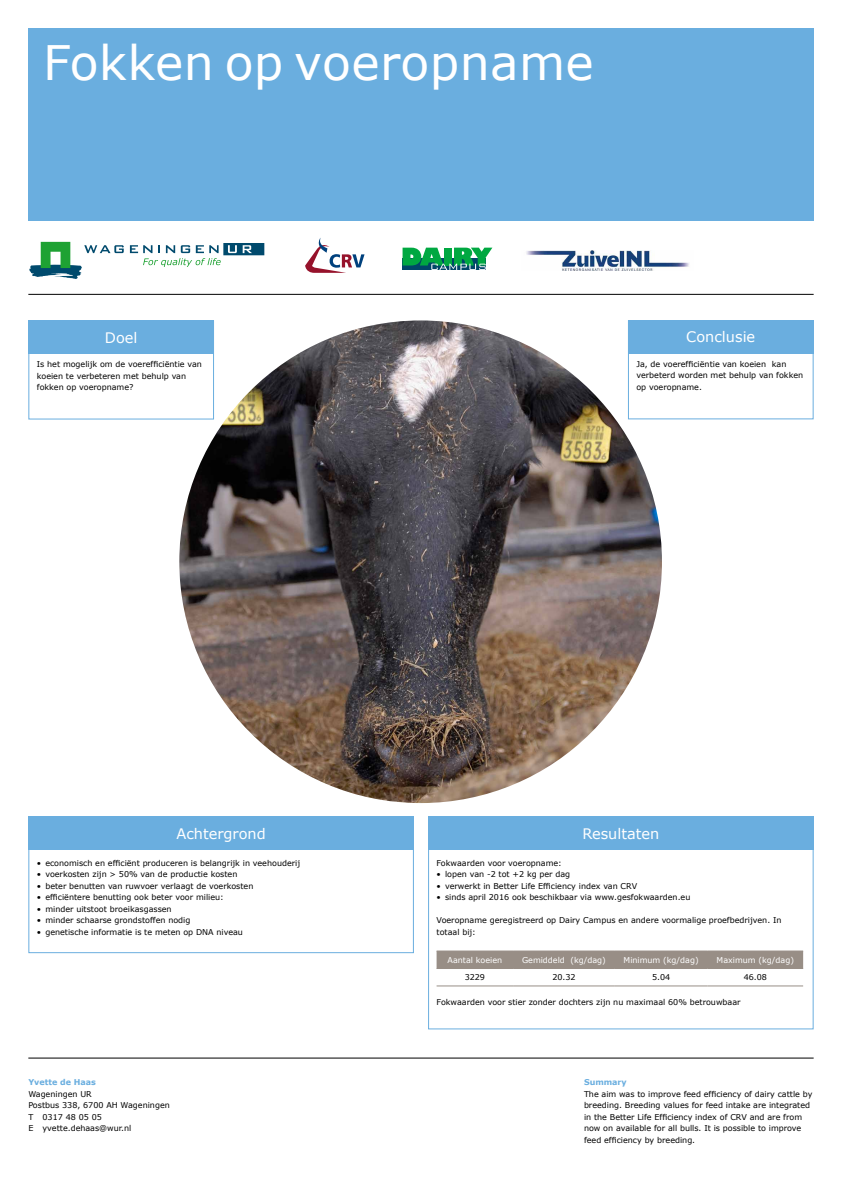
<style>
.page{position:relative;width:842px;height:1192px;background:#fff}
.page>*{position:absolute;margin:0;border:0;box-sizing:border-box;transform-origin:0 0}
.t1{font:47.5px "Verdana";letter-spacing:.005em;color:#fff}
.t2{font:14.5px "Verdana";color:#fff}
.t3{font:8px/11.5px "Verdana";color:#000}
.t4{font:8px "Verdana";color:#fff}
.t5{font:700 8px "Verdana";color:#6aaedf}
</style>
<div class="page">
<hr style="left:28px;top:1058px;width:786px;height:1px;background:#000">
<hr style="left:28px;top:294px;width:786px;height:1px;background:#000">
<div style="left:28px;top:28px;width:786px;height:193px;background:#6aaedf"></div>
<svg style="left:29px;top:242px;width:95px;height:37px"></svg>
<svg style="left:130px;top:243px;width:134px;height:24px"></svg>
<img style="left:179px;top:320px;width:483px;height:483px;border-radius:241px">
<div style="left:28px;top:320px;width:186px;height:100px;border:1px solid #6aaedf"></div>
<div style="left:28px;top:320px;width:186px;height:34px;background:#6aaedf"></div>
<div style="left:28px;top:817px;width:386px;height:136px;border:1px solid #6aaedf"></div>
<div style="left:28px;top:817px;width:386px;height:33px;background:#6aaedf"></div>
<div style="left:628px;top:320px;width:186px;height:99px;border:1px solid #6aaedf"></div>
<div style="left:628px;top:320px;width:186px;height:33px;background:#6aaedf"></div>
<div style="left:428px;top:817px;width:386px;height:33px;background:#6aaedf"></div>
<div style="left:437px;top:952px;width:366px;height:16px;background:#988e86"></div>
<hr style="left:437px;top:951px;width:76px;height:1px;background:#988e86">
<hr style="left:513px;top:951px;width:102px;height:1px;background:#988e86">
<hr style="left:615px;top:951px;width:92px;height:1px;background:#988e86">
<hr style="left:707px;top:951px;width:96px;height:1px;background:#988e86">
<hr style="left:437px;top:968px;width:76px;height:1px;background:#988e86">
<hr style="left:513px;top:968px;width:102px;height:1px;background:#988e86">
<hr style="left:615px;top:968px;width:92px;height:1px;background:#988e86">
<hr style="left:707px;top:968px;width:96px;height:1px;background:#988e86">
<hr style="left:437px;top:985px;width:76px;height:1px;background:#988e86">
<hr style="left:513px;top:985px;width:102px;height:1px;background:#988e86">
<hr style="left:615px;top:985px;width:92px;height:1px;background:#988e86">
<hr style="left:707px;top:985px;width:96px;height:1px;background:#988e86">
<img style="left:526px;top:250px;width:163px;height:20px">
<svg style="left:305px;top:238px;width:60px;height:35px"></svg>
<svg style="left:403px;top:248px;width:89px;height:22px;background:#32a46e"></svg>
<h1 class="t1" style="left:43px;top:30px;width:552px">Fokken op voeropname</h1>
<h2 class="t2" style="left:105px;top:327px;width:34px">Doel</h2>
<p class="t3" style="left:37px;top:358px;width:167px">Is het mogelijk om de voerefficiëntie van koeien te verbeteren met behulp van fokken op voeropname?</p>
<h2 class="t2" style="left:686px;top:327px;width:70px">Conclusie</h2>
<p class="t3" style="left:636px;top:358px;width:168px">Ja, de voerefficiëntie van koeien kan verbeterd worden met behulp van fokken op voeropname.</p>
<h2 class="t2" style="left:176px;top:824px;width:91px">Achtergrond</h2>
<p class="t3" style="left:37px;top:857px;width:265px">• economisch en efficiënt produceren is belangrijk in veehouderij</p>
<p class="t3" style="left:37px;top:869px;width:202px">• voerkosten zijn &gt; 50% van de productie kosten</p>
<p class="t3" style="left:37px;top:880px;width:218px">• beter benutten van ruwvoer verlaagt de voerkosten</p>
<p class="t3" style="left:37px;top:892px;width:189px">• efficiëntere benutting ook beter voor milieu:</p>
<p class="t3" style="left:37px;top:903px;width:136px">• minder uitstoot broeikasgassen</p>
<p class="t3" style="left:37px;top:915px;width:155px">• minder schaarse grondstoffen nodig</p>
<p class="t3" style="left:37px;top:926px;width:208px">• genetische informatie is te meten op DNA niveau</p>
<p class="t5" style="left:28px;top:1077px;width:69px">Yvette de Haas</p>
<p class="t3" style="left:28px;top:1088px;width:143px">Wageningen UR<br>Postbus 338, 6700 AH Wageningen<br>T 0317 48 05 05<br>E yvette.dehaas@wur.nl</p>
<h2 class="t2" style="left:582px;top:824px;width:79px">Resultaten</h2>
<p class="t3" style="left:437px;top:857px;width:127px">Fokwaarden voor voeropname:</p>
<p class="t3" style="left:437px;top:869px;width:135px">• lopen van -2 tot +2 kg per dag</p>
<p class="t3" style="left:437px;top:880px;width:202px">• verwerkt in Better Life Efficiency index van CRV</p>
<p class="t3" style="left:437px;top:892px;width:255px">• sinds april 2016 ook beschikbaar via www.gesfokwaarden.eu</p>
<p class="t3" style="left:437px;top:915px;width:346px">Voeropname geregistreerd op Dairy Campus en andere voormalige proefbedrijven. In totaal bij:</p>
<p class="t4" style="left:448px;top:954px;width:56px">Aantal koeien</p>
<p class="t4" style="left:522px;top:954px;width:85px">Gemiddeld (kg/dag)</p>
<p class="t4" style="left:624px;top:954px;width:77px">Minimum (kg/dag)</p>
<p class="t4" style="left:717px;top:954px;width:79px">Maximum (kg/dag)</p>
<p class="t3" style="left:465px;top:972px;width:22px">3229</p>
<p class="t3" style="left:552px;top:972px;width:25px">20.32</p>
<p class="t3" style="left:652px;top:972px;width:20px">5.04</p>
<p class="t3" style="left:744px;top:972px;width:25px">46.08</p>
<p class="t3" style="left:437px;top:996px;width:305px">Fokwaarden voor stier zonder dochters zijn nu maximaal 60% betrouwbaar</p>
<p class="t5" style="left:584px;top:1077px;width:44px">Summary</p>
<p class="t3" style="left:584px;top:1088px;width:230px">The aim was to improve feed efficiency of dairy cattle by breeding. Breeding values for feed intake are integrated in the Better Life Efficiency index of CRV and are from now on available for all bulls. It is possible to improve feed efficiency by breeding.</p>
</div>
